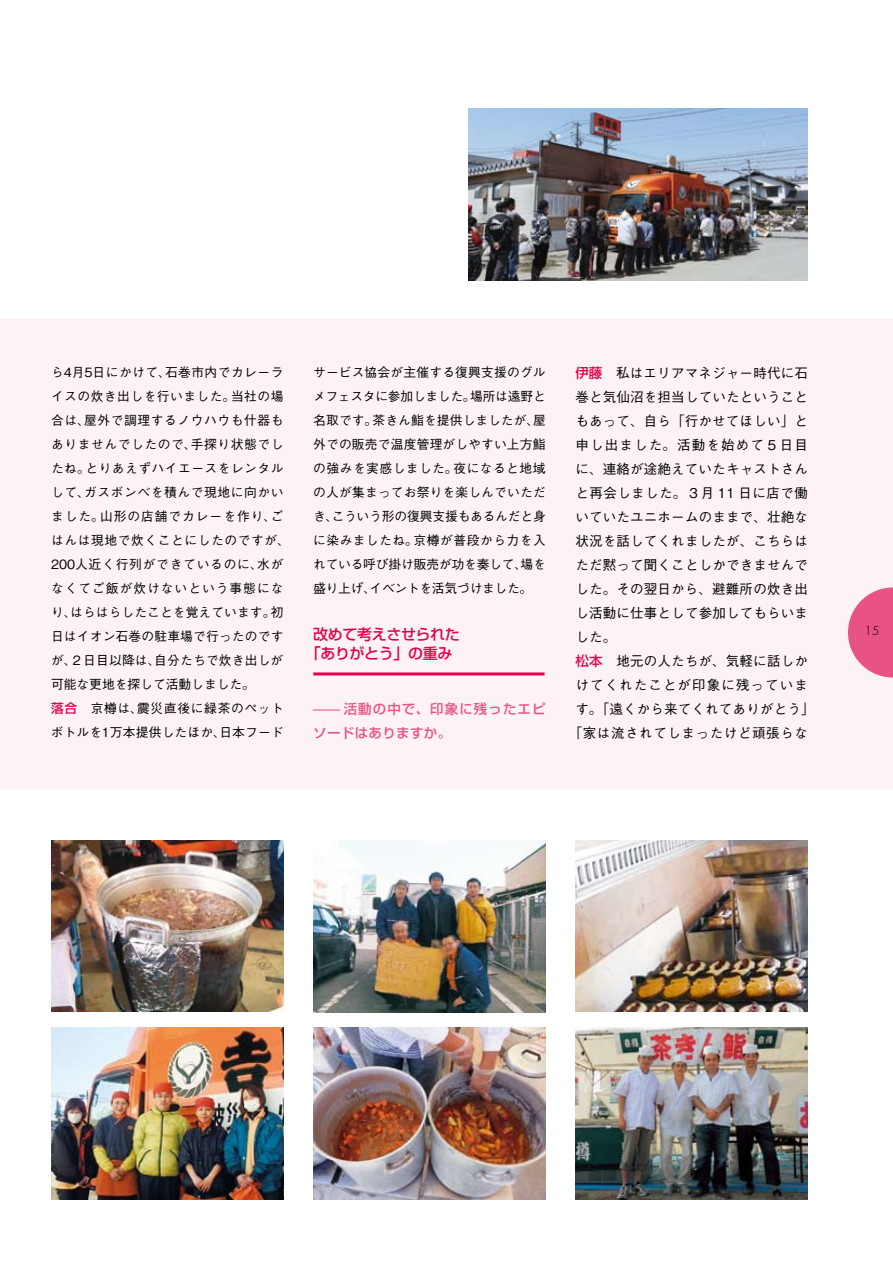
<style>
.page{position:relative;width:893px;height:1263px;background:#fff}
.page>*{position:absolute;margin:0;border:0;box-sizing:border-box;transform-origin:0 0}
.t1{font:500 15px/19.5px "Shin Go Pro";letter-spacing:-.025em;color:#e5004a;text-align:center}
.t2{font:500 13.5px "Gothic BBB Pro";letter-spacing:.015em;color:#000}
.t3{font:500 13.5px/24px "Shin Go Pro";letter-spacing:.08em;color:#e95383}
.t4{font:500 13.5px "Gothic BBB Pro";letter-spacing:.035em;color:#000}
.t5{font:500 13.5px "Gothic BBB Pro";letter-spacing:.045em;color:#000}
.t6{font:500 13.5px "Gothic BBB Pro";letter-spacing:.085em;color:#000}
.t7{font:500 13.5px "Gothic BBB Pro";letter-spacing:.08em;color:#000}
.t8{font:500 12.75px/24px "Gothic BBB Pro";letter-spacing:.04em;color:#000}
.t9{font:300 12px "Futura Std";color:#000}
.s1{font-family:"Shin Go Pro";color:#e5004a}
</style>
<div class="page">
<div style="left:0;top:318px;width:893px;height:470px;background:#fdf2f5"></div>
<hr style="left:313px;top:672px;width:232px;height:3px;background:#e5004a">
<img style="left:313px;top:841px;width:233px;height:171px">
<img style="left:575px;top:841px;width:233px;height:171px">
<img style="left:313px;top:1028px;width:233px;height:171px">
<img style="left:575px;top:1028px;width:232px;height:171px">
<img style="left:51px;top:1028px;width:232px;height:171px">
<img style="left:468px;top:108px;width:340px;height:173px">
<img style="left:51px;top:841px;width:232px;height:171px">
<svg style="left:848px;top:587px;width:45px;height:90px"></svg>
<p class="t8" style="left:51px;top:359px;width:240px">ら4月5日にかけて、石巻市内でカレーライスの炊き出しを行いました。当社の場合は、屋外で調理するノウハウも什器もありませんでしたので、手探り状態でしたね。とりあえずハイエースをレンタルして、ガスボンベを積んで現地に向かいました。山形の店舗でカレーを作り、ごはんは現地で炊くことにしたのですが、<br>200人近く行列ができているのに、水がなくてご飯が炊けないという事態になり、はらはらしたことを覚えています。初日はイオン石巻の駐車場で行ったのですが、２日目以降は、自分たちで炊き出しが可能な更地を探して活動しました。<br><span class="s1">落合</span>　京樽は、震災直後に緑茶のペットボトルを1万本提供したほか、日本フード</p>
<p class="t8" style="left:313px;top:359px;width:234px;text-align:justify">サービス協会が主催する復興支援のグルメフェスタに参加しました。場所は遠野と名取です。茶きん鮨を提供しましたが、屋外での販売で温度管理がしやすい上方鮨の強みを実感しました。夜になると地域の人が集まってお祭りを楽しんでいただき、こういう形の復興支援もあるんだと身に染みましたね。京樽が普段から力を入れている呼び掛け販売が功を奏して、場を盛り上げ、イベントを活気づけました。</p>
<p class="t2" style="left:575px;top:362px;width:234px"><span class="s1">伊藤</span>　私はエリアマネジャー時代に石</p>
<p class="t2" style="left:575px;top:386px;width:234px">巻と気仙沼を担当していたということ</p>
<p class="t2" style="left:575px;top:410px;width:234px">もあって、自ら「行かせてほしい」と</p>
<p class="t6" style="left:575px;top:434px;width:234px">申し出ました。活動を始めて５日目</p>
<p class="t2" style="left:575px;top:458px;width:234px">に、連絡が途絶えていたキャストさん</p>
<p class="t4" style="left:575px;top:482px;width:234px">と再会しました。３月 11 日に店で働</p>
<p class="t2" style="left:575px;top:506px;width:234px">いていたユニホームのままで、壮絶な</p>
<p class="t2" style="left:575px;top:530px;width:234px">状況を話してくれましたが、こちらは</p>
<p class="t2" style="left:575px;top:554px;width:234px">ただ黙って聞くことしかできませんで</p>
<p class="t2" style="left:575px;top:578px;width:234px">した。その翌日から、避難所の炊き出</p>
<p class="t2" style="left:575px;top:602px;width:234px">し活動に仕事として参加してもらいま</p>
<p class="t2" style="left:575px;top:626px;width:42px">した。</p>
<p class="t2" style="left:575px;top:650px;width:234px"><span class="s1">松本</span>　地元の人たちが、気軽に話しか</p>
<p class="t7" style="left:575px;top:674px;width:234px">けてくれたことが印象に残っていま</p>
<p class="t2" style="left:575px;top:698px;width:241px">す。「遠くから来てくれてありがとう」</p>
<p class="t5" style="left:569px;top:722px;width:241px">「家は流されてしまったけど頑張らな</p>
<p class="t1" style="left:306px;top:622px;width:156px">改めて考えさせられた「ありがとう」の重み</p>
<p class="t9" style="left:864px;top:623px;width:16px">15</p>
<p class="t3" style="left:313px;top:695px;width:234px">—— 活動の中で、印象に残ったエピソードはありますか。</p>
</div>
